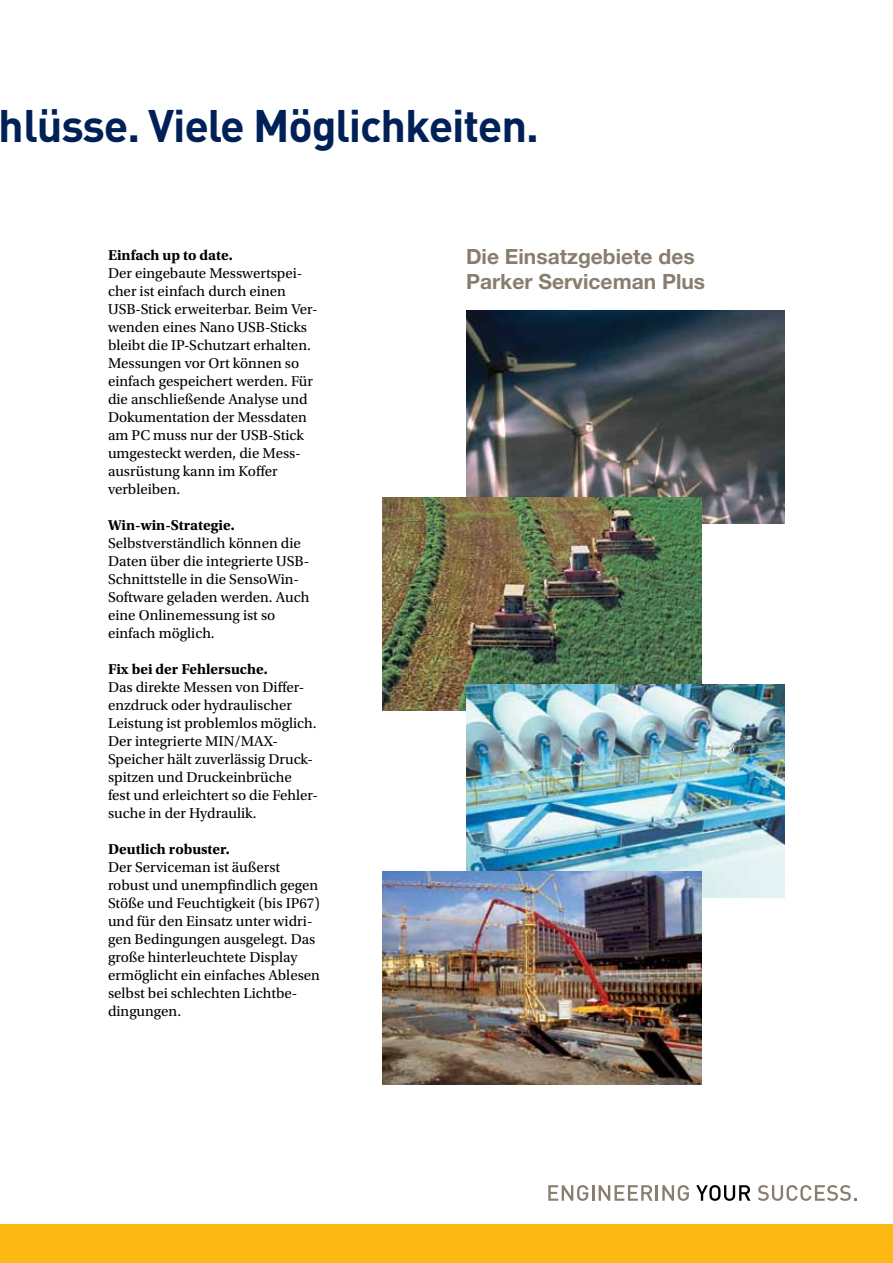
<style>
.page{position:relative;width:893px;height:1263px;background:#fff}
.page>*{position:absolute;margin:0;border:0;box-sizing:border-box;transform-origin:0 0}
.t1{font:700 45px "DINOT";letter-spacing:-.025em;color:#002157}
.t2{font:700 21px/25.2px "Helvetica Neue LT Std";color:#887d6e}
.t3{font:15px/18px "Utopia Std";color:#000}
.t4{font:700 15px "Utopia Std";color:#000}
</style>
<div class="page">
<div style="left:0;top:1225px;width:893px;height:38px;background:#fdb913"></div>
<svg style="left:548px;top:1185px;width:141px;height:16px"></svg>
<svg style="left:696px;top:1185px;width:54px;height:16px"></svg>
<svg style="left:758px;top:1185px;width:99px;height:16px"></svg>
<img style="left:466px;top:310px;width:319px;height:213px">
<img style="left:383px;top:497px;width:319px;height:213px">
<img style="left:466px;top:685px;width:319px;height:212px">
<img style="left:383px;top:872px;width:319px;height:212px">
<h1 class="t1" style="left:-1px;top:96px;width:541px">hlüsse. Viele Möglichkeiten.</h1>
<p class="t4" style="left:108px;top:246px;width:126px">Einfach up to date.</p>
<p class="t3" style="left:108px;top:264px;width:211px">Der eingebaute Messwertspei&shy;cher ist einfach durch einen<br>USB-Stick erweiterbar. Beim Ver&shy;wenden eines Nano USB-Sticks bleibt die IP-Schutzart erhalten.<br>Messungen vor Ort können so einfach gespeichert werden. Für die anschließende Analyse und<br>Dokumentation der Messdaten am PC muss nur der USB-Stick umgesteckt werden, die Mess&shy;ausrüstung kann im Koffer verbleiben.</p>
<p class="t4" style="left:108px;top:516px;width:128px">Win-win-Strategie.</p>
<p class="t3" style="left:108px;top:534px;width:203px">Selbstverständlich können die<br>Daten über die integrierte USB-<br>Schnittstelle in die SensoWin-<br>Software geladen werden. Auch eine Onlinemessung ist so einfach möglich.</p>
<p class="t4" style="left:108px;top:660px;width:161px">Fix bei der Fehlersuche.</p>
<p class="t3" style="left:108px;top:678px;width:212px">Das direkte Messen von Differ&shy;enzdruck oder hydraulischer<br>Leistung ist problemlos möglich.<br>Der integrierte MIN/MAX-<br>Speicher hält zuverlässig Druck&shy;spitzen und Druckeinbrüche fest und erleichtert so die Fehler&shy;suche in der Hydraulik.</p>
<p class="t4" style="left:108px;top:840px;width:123px">Deutlich robuster.</p>
<p class="t3" style="left:108px;top:858px;width:214px">Der Serviceman ist äußerst robust und unempfindlich gegen<br>Stöße und Feuchtigkeit (bis IP67) und für den Einsatz unter widri&shy;gen Bedingungen ausgelegt. Das große hinterleuchtete Display ermöglicht ein einfaches Ablesen selbst bei schlechten Lichtbe&shy;dingungen.</p>
<h2 class="t2" style="left:466px;top:243px;width:241px">Die Einsatzgebiete des<br>Parker Serviceman Plus</h2>
</div>
